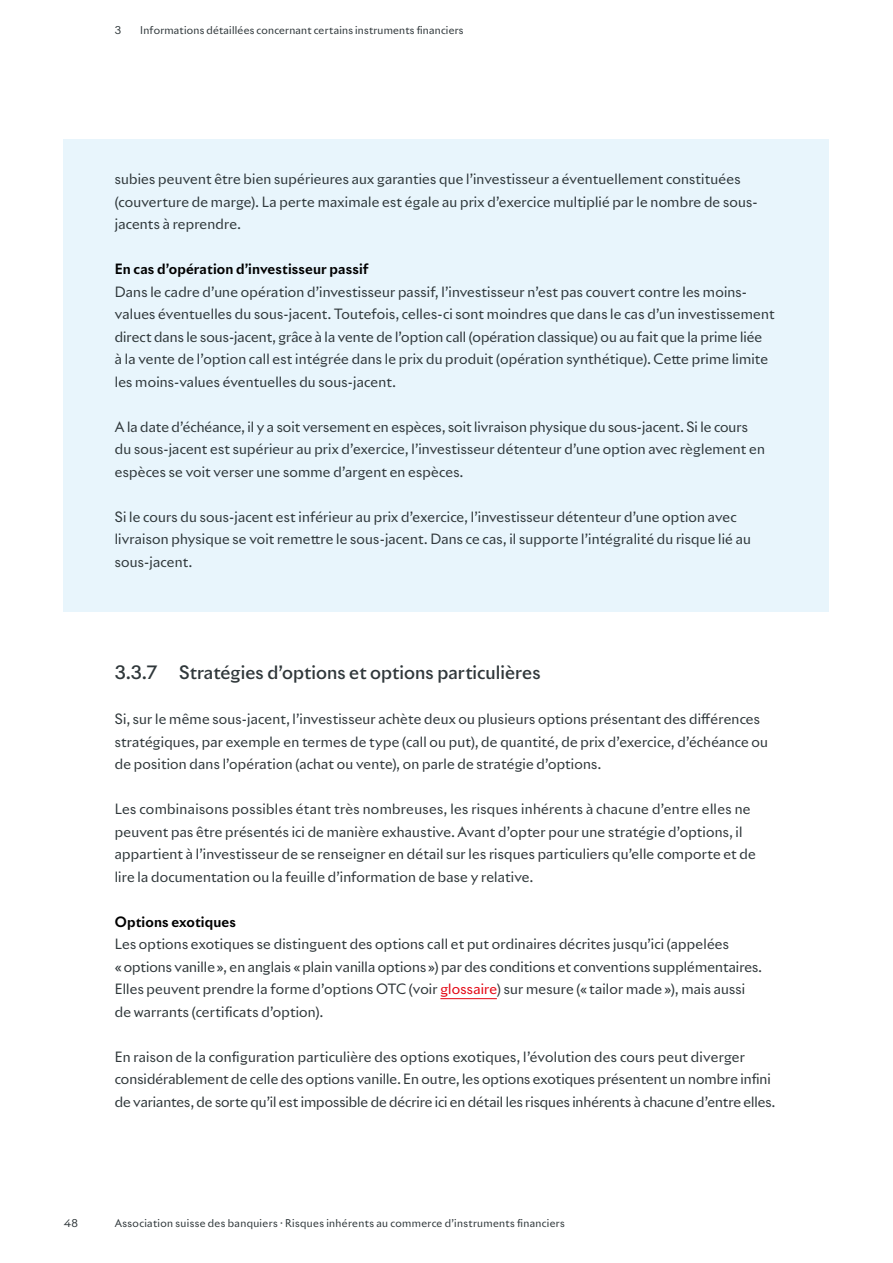
<style>
.page{position:relative;width:893px;height:1263px;background:#fff}
.page>*{position:absolute;margin:0;border:0;box-sizing:border-box;transform-origin:0 0}
.t1{font:500 18px "Riviera Nights";color:#30383b}
.t2{font:13.8px/22.5px "Riviera Nights";letter-spacing:.015em;color:#30383b}
.t3{font:700 13.8px "Riviera Nights";letter-spacing:.01em;color:#000}
.t4{font:10.5px "Riviera Nights";letter-spacing:.03em;color:#30383b}
.s1{color:#e30613}
</style>
<div class="page">
<hr style="left:440px;top:998px;width:57px;height:1px;background:#e30613">
<div style="left:64px;top:139px;width:765px;height:473px;background:#e8f5fc"></div>
<p class="t4" style="left:115px;top:23px;width:8px">3</p>
<p class="t4" style="left:140px;top:23px;width:325px">Informations détaillées concernant certains instruments financiers</p>
<p class="t2" style="left:115px;top:167px;width:644px">subies peuvent être bien supérieures aux garanties que l’investisseur a éventuellement constituées (couverture de marge). La perte maximale est égale au prix d’exercice multiplié par le nombre de sous&shy;jacents à reprendre.</p>
<p class="t3" style="left:115px;top:260px;width:255px">En cas d’opération d’investisseur passif</p>
<p class="t2" style="left:115px;top:280px;width:661px">Dans le cadre d’une opération d’investisseur passif, l’investisseur n’est pas couvert contre les moins&shy;values éventuelles du sous-jacent. Toutefois, celles-ci sont moindres que dans le cas d’un investissement direct dans le sous-jacent, grâce à la vente de l’option call (opération classique) ou au fait que la prime liée<br>à la vente de l’option call est intégrée dans le prix du produit (opération synthétique). Cette prime limite les moins-values éventuelles du sous-jacent.</p>
<p class="t2" style="left:115px;top:415px;width:652px">A la date d’échéance, il y a soit versement en espèces, soit livraison physique du sous-jacent. Si le cours du sous-jacent est supérieur au prix d’exercice, l’investisseur détenteur d’une option avec règlement en espèces se voit verser une somme d’argent en espèces.</p>
<p class="t2" style="left:115px;top:505px;width:638px">Si le cours du sous-jacent est inférieur au prix d’exercice, l’investisseur détenteur d’une option avec livraison physique se voit remettre le sous-jacent. Dans ce cas, il supporte l’intégralité du risque lié au sous-jacent.</p>
<h1 class="t1" style="left:115px;top:661px;width:427px">3.3.7 Stratégies d’options et options particulières</h1>
<p class="t2" style="left:115px;top:707px;width:655px">Si, sur le même sous-jacent, l’investisseur achète deux ou plusieurs options présentant des différences stratégiques, par exemple en termes de type (call ou put), de quantité, de prix d’exercice, d’échéance ou de position dans l’opération (achat ou vente), on parle de stratégie d’options.</p>
<p class="t2" style="left:115px;top:798px;width:643px">Les combinaisons possibles étant très nombreuses, les risques inhérents à chacune d’entre elles ne peuvent pas être présentés ici de manière exhaustive. Avant d’opter pour une stratégie d’options, il appartient à l’investisseur de se renseigner en détail sur les risques particuliers qu’elle comporte et de lire la documentation ou la feuille d’information de base y relative.</p>
<p class="t3" style="left:115px;top:913px;width:123px">Options exotiques</p>
<p class="t2" style="left:115px;top:933px;width:649px">Les options exotiques se distinguent des options call et put ordinaires décrites jusqu’ici (appelées<br>« options vanille », en anglais « plain vanilla options ») par des conditions et conventions supplémentaires.<br>Elles peuvent prendre la forme d’options OTC (voir <span class="s1">glossaire</span>) sur mesure (« tailor made »), mais aussi de warrants (certificats d’option).</p>
<p class="t2" style="left:115px;top:1045px;width:662px">En raison de la configuration particulière des options exotiques, l’évolution des cours peut diverger considérablement de celle des options vanille. En outre, les options exotiques présentent un nombre infini de variantes, de sorte qu’il est impossible de décrire ici en détail les risques inhérents à chacune d’entre elles.</p>
<p class="t4" style="left:64px;top:1217px;width:16px">48</p>
<p class="t4" style="left:115px;top:1217px;width:452px">Association suisse des banquiers · Risques inhérents au commerce d’instruments financiers</p>
</div>
